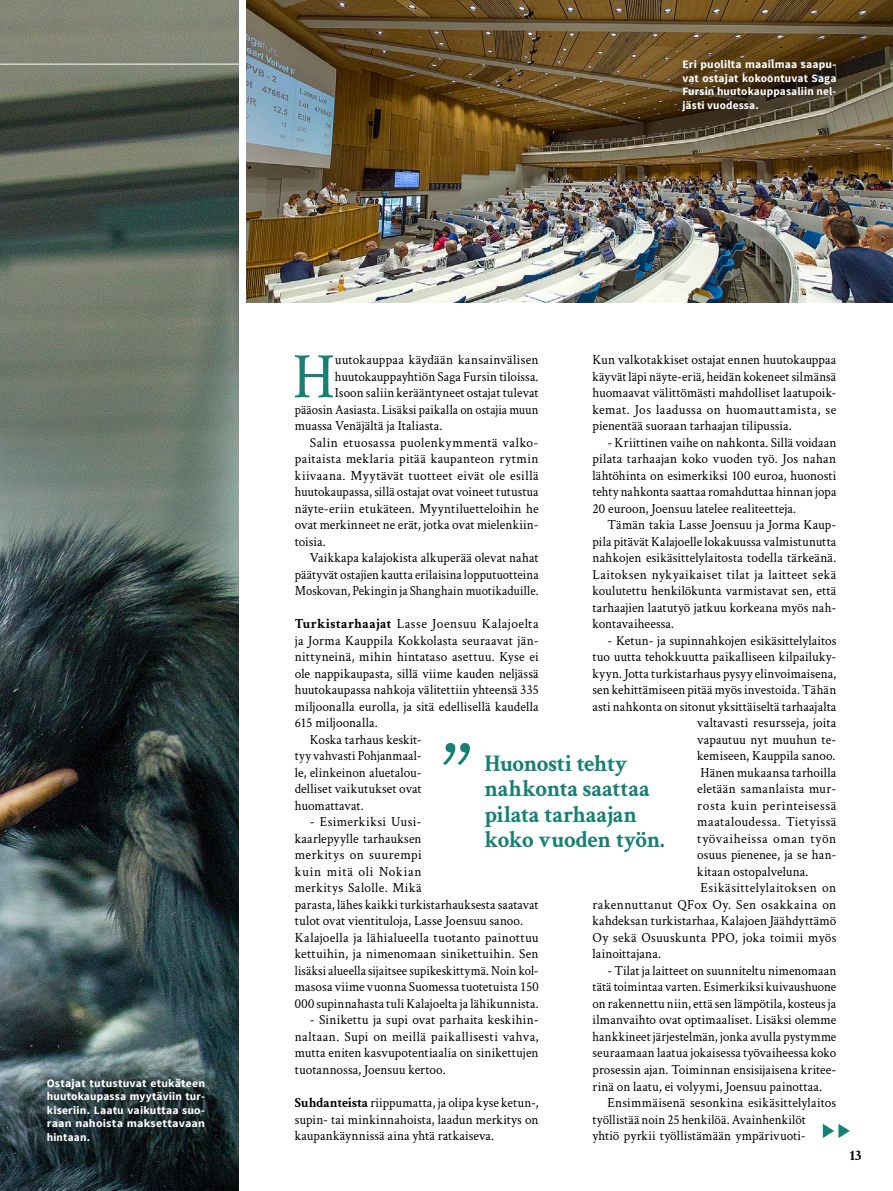
<style>
.page{position:relative;width:893px;height:1191px;background:#fff}
.page>*{position:absolute;margin:0;border:0;box-sizing:border-box;transform-origin:0 0}
.t1{font:64.95px "Crimson Text";color:#187f74;scale:.95 1}
.t2{font:700 24px/25.5px "Crimson Text";letter-spacing:-.015em;color:#187f74;scale:.95 1}
.t3{font:700 15px "Crimson Text";color:#000}
.t4{font:13.95px/16.5px "Crimson Text";letter-spacing:.015em;color:#000;text-align:justify;scale:.95 1}
.t5{font:13.95px/16.5px "Crimson Text";letter-spacing:.015em;color:#000;text-align:justify;scale:.94 1}
.t6{font:13.95px/16.5px "Crimson Text";letter-spacing:.015em;color:#000;scale:.96 1}
.t7{font:13.95px "Crimson Text";letter-spacing:.035em;color:#000;scale:.96 1}
.t8{font:13.95px "Crimson Text";letter-spacing:.015em;color:#000;scale:.91 1}
.t9{font:13.95px "Crimson Text";letter-spacing:.015em;color:#000;scale:.92 1}
.t10{font:13.95px "Crimson Text";letter-spacing:.015em;color:#000;scale:.93 1}
.t11{font:13.95px "Crimson Text";letter-spacing:.04em;color:#000;scale:.96 1}
.t12{font:13.95px "Crimson Text";letter-spacing:.045em;color:#000;scale:.96 1}
.t13{font:13.95px "Crimson Text";letter-spacing:.045em;color:#000}
.t14{font:700 11.25px/13.5px "Source Sans Pro";letter-spacing:.015em;color:#fff;text-align:justify;scale:1.04 1}
.t15{font:700 11.25px/13.5px "Source Sans Pro";letter-spacing:.015em;color:#fff;text-align:justify}
.s1{font-weight:700}
</style>
<div class="page">
<img style="left:0;top:0;width:238px;height:1191px">
<hr style="left:0;top:64px;width:251px;height:1px;background:#fff">
<img style="left:247px;top:0;width:646px;height:302px">
<svg style="left:823px;top:1124px;width:27px;height:14px"></svg>
<div style="left:34px;top:1065px;width:184px;height:90px;background:#000;opacity:.53"></div>
<svg style="left:443px;top:743px;width:27px;height:22px"></svg>
<div style="left:669px;top:47px;width:180px;height:76px;background:#000;opacity:.49"></div>
<p class="t15" style="left:682px;top:58px;width:156px">Eri puolilta maailmaa saapu&shy;vat ostajat kokoontuvat Saga Fursin huutokauppasaliin nel&shy;jästi vuodessa.</p>
<p class="t14" style="left:47px;top:1076px;width:154px">Ostajat tutustuvat etukäteen huutokaupassa myytäviin tur&shy;kiseriin. Laatu vaikuttaa suo&shy;raan nahoista maksettavaan hintaan.</p>
<h1 class="t1" style="left:293px;top:332px;width:46px">H</h1>
<p class="t6" style="left:335px;top:351px;width:214px">uutokauppaa käydään kansainvälisen</p>
<p class="t4" style="left:592px;top:351px;width:258px">Kun valkotakkiset ostajat ennen huutokauppaa käyvät läpi näyte-eriä, heidän kokeneet silmänsä huomaavat välittömästi mahdolliset laatupoik&shy;kemat. Jos laadussa on huomauttamista, se pienentää suoraan tarhaajan tilipussia.</p>
<p class="t5" style="left:592px;top:433px;width:261px;text-indent:15px">- Kriittinen vaihe on nahkonta. Sillä voidaan pilata tarhaajan koko vuoden työ. Jos nahan lähtöhinta on esimerkiksi 100 euroa, huonosti tehty nahkonta saattaa romahduttaa hinnan jopa 20 euroon, Joensuu latelee realiteetteja.</p>
<p class="t4" style="left:592px;top:516px;width:258px;text-indent:15px">Tämän takia Lasse Joensuu ja Jorma Kaup&shy;pila pitävät Kalajoelle lokakuussa valmistunutta nahkojen esikäsittelylaitosta todella tärkeänä.<br>Laitoksen nykyaikaiset tilat ja laitteet sekä koulutettu henkilökunta varmistavat sen, että tarhaajien laatutyö jatkuu korkeana myös nah&shy;kontavaiheessa.</p>
<p class="t4" style="left:607px;top:631px;width:242px">- Ketun- ja supinnahkojen esikäsittelylaitos</p>
<p class="t4" style="left:592px;top:648px;width:258px">tuo uutta tehokkuutta paikalliseen kilpailuky-</p>
<p class="t5" style="left:592px;top:664px;width:261px">kyyn. Jotta turkistarhaus pysyy elinvoimaisena,</p>
<p class="t5" style="left:592px;top:681px;width:261px">sen kehittämiseen pitää myös investoida. Tähän</p>
<p class="t5" style="left:592px;top:697px;width:261px">asti nahkonta on sitonut yksittäiseltä tarhaajalta</p>
<p class="t4" style="left:697px;top:714px;width:148px">valtavasti resursseja, joita</p>
<p class="t4" style="left:697px;top:730px;width:148px">vapautuu nyt muuhun te-</p>
<p class="t4" style="left:697px;top:747px;width:147px">kemiseen, Kauppila sanoo.</p>
<p class="t4" style="left:700px;top:763px;width:144px">Hänen mukaansa tarhoilla</p>
<p class="t6" style="left:697px;top:780px;width:146px">eletään samanlaista mur-</p>
<p class="t12" style="left:697px;top:796px;width:146px">rosta kuin perinteisessä</p>
<p class="t7" style="left:697px;top:812px;width:146px">maataloudessa. Tietyissä</p>
<p class="t13" style="left:697px;top:829px;width:141px">työvaiheissa oman työn</p>
<p class="t4" style="left:697px;top:846px;width:148px">osuus pienenee, ja se han-</p>
<p class="t4" style="left:697px;top:862px;width:119px">kitaan ostopalveluna.</p>
<p class="t7" style="left:700px;top:878px;width:143px">Esikäsittelylaitoksen on</p>
<p class="t7" style="left:592px;top:895px;width:255px">rakennuttanut QFox Oy. Sen osakkaina on</p>
<p class="t4" style="left:592px;top:912px;width:258px">kahdeksan turkistarhaa, Kalajoen Jäähdyttämö</p>
<p class="t6" style="left:592px;top:928px;width:255px">Oy sekä Osuuskunta PPO, joka toimii myös</p>
<p class="t4" style="left:592px;top:945px;width:74px">lainoittajana.</p>
<p class="t5" style="left:592px;top:961px;width:261px;text-indent:15px">- Tilat ja laitteet on suunniteltu nimenomaan tätä toimintaa varten. Esimerkiksi kuivaushuone on rakennettu niin, että sen lämpötila, kosteus ja ilmanvaihto ovat optimaaliset. Lisäksi olemme hankkineet järjestelmän, jonka avulla pystymme seuraamaan laatua jokaisessa työvaiheessa koko prosessin ajan. Toiminnan ensisijaisena kritee&shy;rinä on laatu, ei volyymi, Joensuu painottaa.</p>
<p class="t4" style="left:592px;top:1093px;width:258px;text-align:left;text-indent:15px">Ensimmäisenä sesonkina esikäsittelylaitos työllistää noin 25 henkilöä. Avainhenkilöt yhtiö pyrkii työllistämään ympärivuoti-</p>
<p class="t5" style="left:335px;top:367px;width:218px">huutokauppayhtiön Saga Fursin tiloissa.</p>
<p class="t5" style="left:335px;top:384px;width:218px">Isoon saliin kerääntyneet ostajat tulevat</p>
<p class="t8" style="left:295px;top:400px;width:269px">pääosin Aasiasta. Lisäksi paikalla on ostajia muun</p>
<p class="t4" style="left:295px;top:417px;width:157px">muassa Venäjältä ja Italiasta.</p>
<p class="t7" style="left:310px;top:433px;width:240px">Salin etuosassa puolenkymmentä valko-</p>
<p class="t6" style="left:295px;top:450px;width:255px">paitaista meklaria pitää kaupanteon rytmin</p>
<p class="t6" style="left:295px;top:466px;width:255px">kiivaana. Myytävät tuotteet eivät ole esillä</p>
<p class="t10" style="left:295px;top:482px;width:264px">huutokaupassa, sillä ostajat ovat voineet tutustua</p>
<p class="t4" style="left:295px;top:499px;width:258px">näyte-eriin etukäteen. Myyntiluetteloihin he</p>
<p class="t4" style="left:295px;top:516px;width:258px">ovat merkinneet ne erät, jotka ovat mielenkiin-</p>
<p class="t4" style="left:295px;top:532px;width:34px">toisia.</p>
<p class="t4" style="left:310px;top:549px;width:242px">Vaikkapa kalajokista alkuperää olevat nahat</p>
<p class="t9" style="left:295px;top:565px;width:266px">päätyvät ostajien kautta erilaisina lopputuotteina</p>
<p class="t8" style="left:295px;top:581px;width:269px">Moskovan, Pekingin ja Shanghain muotikaduille.</p>
<p class="t11" style="left:295px;top:614px;width:255px"><span class="s1">Turkistarhaajat</span> Lasse Joensuu Kalajoelta</p>
<p class="t4" style="left:295px;top:631px;width:258px">ja Jorma Kauppila Kokkolasta seuraavat jän-</p>
<p class="t4" style="left:295px;top:648px;width:258px">nittyneinä, mihin hintataso asettuu. Kyse ei</p>
<p class="t4" style="left:295px;top:664px;width:258px">ole nappikaupasta, sillä viime kauden neljässä</p>
<p class="t4" style="left:295px;top:681px;width:258px">huutokaupassa nahkoja välitettiin yhteensä 335</p>
<p class="t4" style="left:295px;top:697px;width:258px">miljoonalla eurolla, ja sitä edellisellä kaudella</p>
<p class="t4" style="left:295px;top:714px;width:89px">615 miljoonalla.</p>
<p class="t4" style="left:310px;top:730px;width:119px">Koska tarhaus keskit-</p>
<p class="t9" style="left:295px;top:746px;width:139px">tyy vahvasti Pohjanmaal-</p>
<p class="t4" style="left:295px;top:763px;width:135px">le, elinkeinon aluetalou-</p>
<p class="t4" style="left:295px;top:780px;width:135px">delliset vaikutukset ovat</p>
<p class="t4" style="left:295px;top:796px;width:74px">huomattavat.</p>
<p class="t6" style="left:295px;top:813px;width:255px;text-indent:15px">- Esimerkiksi Uusi-<br>kaarlepyylle tarhauksen<br>merkitys on suurempi<br>kuin mitä oli Nokian<br>merkitys Salolle. Mikä<br>parasta, lähes kaikki turkistarhauksesta saatavat tulot ovat vientituloja, Lasse Joensuu sanoo.<br>Kalajoella ja lähialueella tuotanto painottuu kettuihin, ja nimenomaan sinikettuihin. Sen lisäksi alueella sijaitsee supikeskittymä. Noin kol&shy;masosa viime vuonna Suomessa tuotetuista 150<br>000 supinnahasta tuli Kalajoelta ja lähikunnista.</p>
<p class="t4" style="left:295px;top:1011px;width:258px;text-indent:15px">- Sinikettu ja supi ovat parhaita keskihin&shy;naltaan. Supi on meillä paikallisesti vahva, mutta eniten kasvupotentiaalia on sinikettujen tuotannossa, Joensuu kertoo.</p>
<p class="t5" style="left:295px;top:1093px;width:261px"><span class="s1">Suhdanteista</span> riippumatta, ja olipa kyse ketun-, supin- tai minkinnahoista, laadun merkitys on kaupankäynnissä aina yhtä ratkaiseva.</p>
<h2 class="t2" style="left:484px;top:749px;width:191px">Huonosti tehty nahkonta saattaa pilata tarhaajan koko vuoden työn.</h2>
<p class="t3" style="left:850px;top:1146px;width:13px">13</p>
</div>
